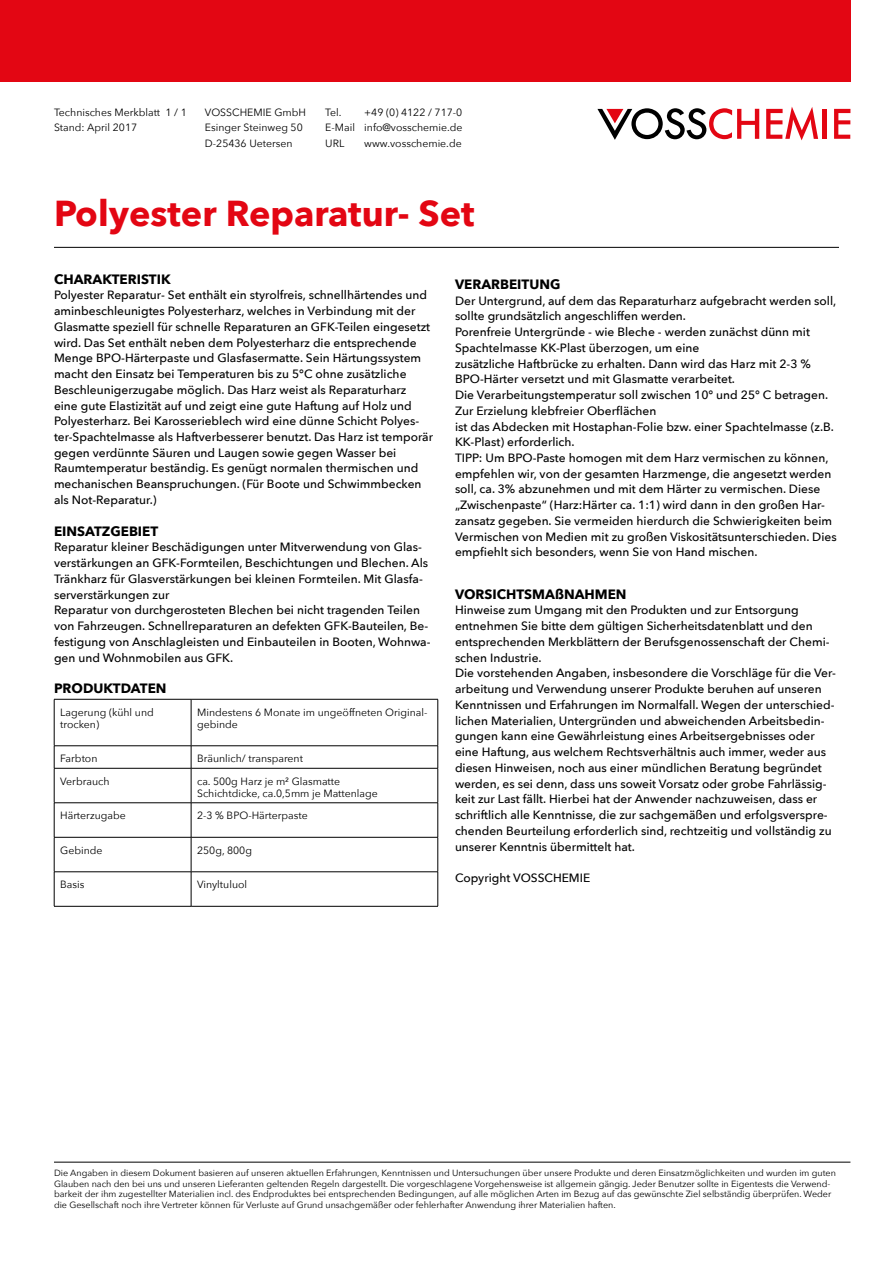
<style>
.page{position:relative;width:893px;height:1263px;background:#fff}
.page>*{position:absolute;margin:0;border:0;box-sizing:border-box;transform-origin:0 0}
.t1{font:700 36px "Avenir Next";color:#e30613}
.t2{font:700 13.5px "Avenir Next";color:#000}
.t3{font:500 12px/15.8px "Avenir Next";color:#000}
.t4{font:10.5px/15.8px "Avenir Next";color:#000}
.t5{font:9px/10.5px "Avenir Next";color:#000}
</style>
<div class="page">
<hr style="left:54px;top:247px;width:785px;height:1px;background:#000">
<div style="left:0;top:0;width:850px;height:82px;background:#e30613"></div>
<svg style="left:766px;top:107px;width:52px;height:33px"></svg>
<hr style="left:823px;top:109px;width:4px;height:30px;background:#e30613">
<svg style="left:834px;top:109px;width:16px;height:30px"></svg>
<svg style="left:597px;top:108px;width:162px;height:32px"></svg>
<hr style="left:54px;top:699px;width:137px;height:1px;background:#000">
<hr style="left:54px;top:699px;width:1px;height:47px;background:#000">
<hr style="left:191px;top:699px;width:247px;height:1px;background:#000">
<hr style="left:191px;top:699px;width:1px;height:47px;background:#000">
<hr style="left:438px;top:699px;width:1px;height:47px;background:#000">
<hr style="left:54px;top:745px;width:137px;height:1px;background:#000">
<svg style="left:54px;top:746px;width:1px;height:22px"></svg>
<hr style="left:191px;top:745px;width:247px;height:1px;background:#000">
<svg style="left:191px;top:746px;width:1px;height:22px"></svg>
<svg style="left:438px;top:746px;width:1px;height:22px"></svg>
<hr style="left:54px;top:768px;width:137px;height:1px;background:#000">
<hr style="left:54px;top:768px;width:1px;height:35px;background:#000">
<hr style="left:191px;top:768px;width:247px;height:1px;background:#000">
<hr style="left:191px;top:768px;width:1px;height:35px;background:#000">
<hr style="left:438px;top:768px;width:1px;height:35px;background:#000">
<hr style="left:54px;top:802px;width:137px;height:1px;background:#000">
<hr style="left:54px;top:803px;width:1px;height:34px;background:#000">
<hr style="left:191px;top:802px;width:247px;height:1px;background:#000">
<hr style="left:191px;top:803px;width:1px;height:34px;background:#000">
<hr style="left:438px;top:803px;width:1px;height:34px;background:#000">
<hr style="left:54px;top:837px;width:137px;height:1px;background:#000">
<hr style="left:54px;top:837px;width:1px;height:35px;background:#000">
<hr style="left:191px;top:837px;width:247px;height:1px;background:#000">
<hr style="left:191px;top:837px;width:1px;height:35px;background:#000">
<hr style="left:438px;top:837px;width:1px;height:35px;background:#000">
<hr style="left:54px;top:871px;width:137px;height:1px;background:#000">
<hr style="left:54px;top:872px;width:1px;height:34px;background:#000">
<hr style="left:191px;top:871px;width:247px;height:1px;background:#000">
<hr style="left:191px;top:872px;width:1px;height:34px;background:#000">
<hr style="left:438px;top:872px;width:1px;height:34px;background:#000">
<hr style="left:54px;top:906px;width:137px;height:1px;background:#000">
<hr style="left:191px;top:906px;width:247px;height:1px;background:#000">
<hr style="left:54px;top:1162px;width:796px;height:1px;background:#000">
<p class="t4" style="left:54px;top:104px;width:134px">Technisches Merkblatt 1 / 1<br>Stand: April 2017</p>
<p class="t4" style="left:205px;top:104px;width:103px">VOSSCHEMIE GmbH<br>Esinger Steinweg 50<br>D-25436 Uetersen</p>
<p class="t4" style="left:325px;top:104px;width:18px">Tel.</p>
<p class="t4" style="left:325px;top:104px;width:139px;text-align:justify;text-indent:39px">+49 (0) 4122 / 717-0<br>E-Mail info@vosschemie.de URL</p>
<p class="t4" style="left:364px;top:135px;width:99px">www.vosschemie.de</p>
<h1 class="t1" style="left:54px;top:182px;width:422px">Polyester Reparatur- Set</h1>
<p class="t2" style="left:54px;top:267px;width:118px">CHARAKTERISTIK</p>
<p class="t3" style="left:54px;top:287px;width:381px">Polyester Reparatur- Set enthält ein styrolfreis, schnellhärtendes und aminbeschleunigtes Polyesterharz, welches in Verbindung mit der Glasmatte speziell für schnelle Reparaturen an GFK-Teilen eingesetzt wird. Das Set enthält neben dem Polyesterharz die entsprechende Menge BPO-Härterpaste und Glasfasermatte. Sein Härtungssystem macht den Einsatz bei Temperaturen bis zu 5°C ohne zusätzliche Beschleunigerzugabe möglich. Das Harz weist als Reparaturharz eine gute Elastizität auf und zeigt eine gute Haftung auf Holz und Polyesterharz. Bei Karosserieblech wird eine dünne Schicht Polyes&shy;ter-Spachtelmasse als Haftverbesserer benutzt. Das Harz ist temporär gegen verdünnte Säuren und Laugen sowie gegen Wasser bei Raumtemperatur beständig. Es genügt normalen thermischen und mechanischen Beanspruchungen. (Für Boote und Schwimmbecken als Not-Reparatur.)</p>
<p class="t2" style="left:54px;top:519px;width:106px">EINSATZGEBIET</p>
<p class="t3" style="left:54px;top:539px;width:378px">Reparatur kleiner Beschädigungen unter Mitverwendung von Glas&shy;verstärkungen an GFK-Formteilen, Beschichtungen und Blechen. Als Tränkharz für Glasverstärkungen bei kleinen Formteilen. Mit Glasfa&shy;serverstärkungen zur<br>Reparatur von durchgerosteten Blechen bei nicht tragenden Teilen von Fahrzeugen. Schnellreparaturen an defekten GFK-Bauteilen, Be&shy;festigung von Anschlagleisten und Einbauteilen in Booten, Wohnwa&shy;gen und Wohnmobilen aus GFK.</p>
<p class="t2" style="left:54px;top:677px;width:114px">PRODUKTDATEN</p>
<p class="t4" style="left:60px;top:706px;width:95px;line-height:12px">Lagerung (kühl und trocken)</p>
<p class="t4" style="left:197px;top:706px;width:232px;line-height:12px">Mindestens 6 Monate im ungeöffneten Original&shy;gebinde</p>
<p class="t4" style="left:60px;top:750px;width:39px">Farbton</p>
<p class="t4" style="left:197px;top:750px;width:107px">Bräunlich/ transparent</p>
<p class="t4" style="left:60px;top:773px;width:51px">Verbrauch</p>
<p class="t4" style="left:197px;top:775px;width:182px;line-height:12px">ca. 500g Harz je m² Glasmatte<br>Schichtdicke, ca.0,5mm je Mattenlage</p>
<p class="t4" style="left:60px;top:807px;width:67px">Härterzugabe</p>
<p class="t4" style="left:197px;top:807px;width:112px">2-3 % BPO-Härterpaste</p>
<p class="t4" style="left:60px;top:842px;width:44px">Gebinde</p>
<p class="t4" style="left:197px;top:842px;width:56px">250g, 800g</p>
<p class="t4" style="left:60px;top:876px;width:26px">Basis</p>
<p class="t4" style="left:197px;top:876px;width:52px">Vinyltuluol</p>
<p class="t2" style="left:455px;top:272px;width:107px">VERARBEITUNG</p>
<p class="t3" style="left:455px;top:292px;width:383px">Der Untergrund, auf dem das Reparaturharz aufgebracht werden soll, sollte grundsätzlich angeschliffen werden.<br>Porenfreie Untergründe - wie Bleche - werden zunächst dünn mit Spachtelmasse KK-Plast überzogen, um eine<br>zusätzliche Haftbrücke zu erhalten. Dann wird das Harz mit 2-3 % BPO-Härter versetzt und mit Glasmatte verarbeitet.<br>Die Verarbeitungstemperatur soll zwischen 10° und 25° C betragen.<br>Zur Erzielung klebfreier Oberflächen<br>ist das Abdecken mit Hostaphan-Folie bzw. einer Spachtelmasse (z.B.<br>KK-Plast) erforderlich.<br>TIPP: Um BPO-Paste homogen mit dem Harz vermischen zu können, empfehlen wir, von der gesamten Harzmenge, die angesetzt werden soll, ca. 3% abzunehmen und mit dem Härter zu vermischen. Diese „Zwischenpaste“ (Harz:Härter ca. 1:1) wird dann in den großen Har&shy;zansatz gegeben. Sie vermeiden hierdurch die Schwierigkeiten beim Vermischen von Medien mit zu großen Viskositätsunterschieden. Dies empfiehlt sich besonders, wenn Sie von Hand mischen.</p>
<p class="t2" style="left:455px;top:582px;width:173px">VORSICHTSMAßNAHMEN</p>
<p class="t3" style="left:455px;top:602px;width:383px">Hinweise zum Umgang mit den Produkten und zur Entsorgung entnehmen Sie bitte dem gültigen Sicherheitsdatenblatt und den entsprechenden Merkblättern der Berufsgenossenschaft der Chemi&shy;schen Industrie.<br>Die vorstehenden Angaben, insbesondere die Vorschläge für die Ver&shy;arbeitung und Verwendung unserer Produkte beruhen auf unseren Kenntnissen und Erfahrungen im Normalfall. Wegen der unterschied&shy;lichen Materialien, Untergründen und abweichenden Arbeitsbedin&shy;gungen kann eine Gewährleistung eines Arbeitsergebnisses oder eine Haftung, aus welchem Rechtsverhältnis auch immer, weder aus diesen Hinweisen, noch aus einer mündlichen Beratung begründet werden, es sei denn, dass uns soweit Vorsatz oder grobe Fahrlässig&shy;keit zur Last fällt. Hierbei hat der Anwender nachzuweisen, dass er schriftlich alle Kenntnisse, die zur sachgemäßen und erfolgsverspre&shy;chenden Beurteilung erforderlich sind, rechtzeitig und vollständig zu unserer Kenntnis übermittelt hat.</p>
<p class="t3" style="left:455px;top:869px;width:137px">Copyright VOSSCHEMIE</p>
<p class="t5" style="left:54px;top:1167px;width:783px">Die Angaben in diesem Dokument basieren auf unseren aktuellen Erfahrungen, Kenntnissen und Untersuchungen über unsere Produkte und deren Einsatzmöglichkeiten und wurden im guten Glauben nach den bei uns und unseren Lieferanten geltenden Regeln dargestellt. Die vorgeschlagene Vorgehensweise ist allgemein gängig. Jeder Benutzer sollte in Eigentests die Verwend&shy;barkeit der ihm zugestellter Materialien incl. des Endproduktes bei entsprechenden Bedingungen, auf alle möglichen Arten im Bezug auf das gewünschte Ziel selbständig überprüfen. Weder die Gesellschaft noch ihre Vertreter können für Verluste auf Grund unsachgemäßer oder fehlerhafter Anwendung ihrer Materialien haften.</p>
</div>
